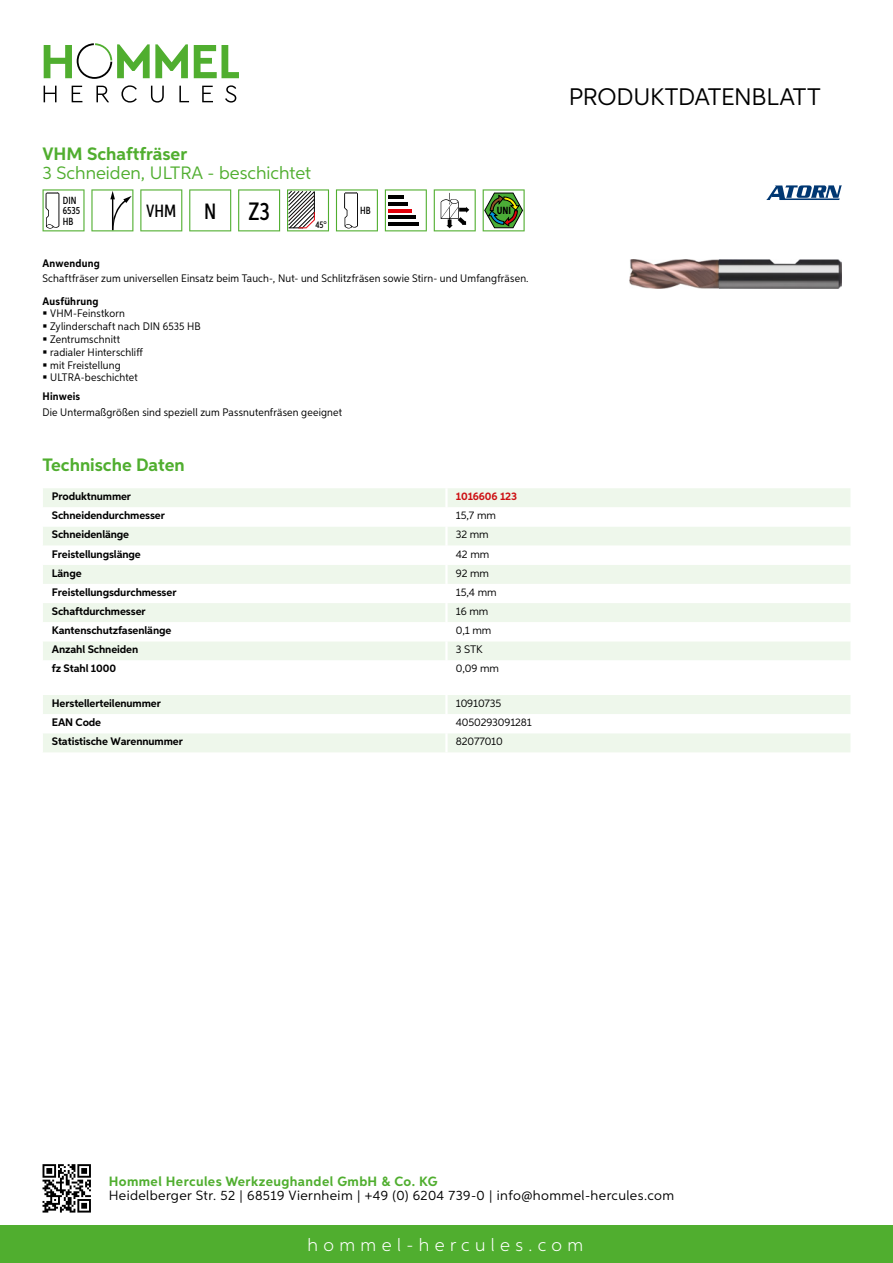
<style>
.page{position:relative;width:893px;height:1263px;background:#fff}
.page>*{position:absolute;margin:0;border:0;box-sizing:border-box;transform-origin:0 0}
.t1{font:500 25.2px "Aspira XX Nar";color:#000}
.t2{font:24px "Aspira";letter-spacing:-.01em;color:#000}
.t3{font:700 18px "Aspira";color:#50ae2f}
.t4{font:18px "Aspira";color:#50ae2f}
.t5{font:300 18px "Aspira";letter-spacing:.3em;color:#fff}
.t6{font:500 17.85px "Aspira XX Nar";color:#000}
.t7{font:13.5px "Aspira";letter-spacing:.03em;color:#000}
.t8{font:700 13.5px "Aspira";letter-spacing:.03em;color:#50ae2f}
.t9{font:10.95px/12.8px "Aspira Nar";letter-spacing:.015em;color:#000}
.t10{font:700 10.95px "Aspira";letter-spacing:-.01em;color:#000}
.t11{font:10.95px "Aspira";letter-spacing:-.01em;color:#000}
.t12{font:700 10.95px "Aspira Nar";letter-spacing:.02em;color:#000}
.t13{font:700 10.95px "Aspira";letter-spacing:-.01em;color:#cd1013}
.t14{font:500 10.35px/10.4px "Aspira XX Nar";color:#000}
.t15{font:700 10.35px "Aspira XX Nar";color:#000}
.t16{font:500 9.6px "Aspira XX Nar";color:#000}
.s1{font-size:22.2px}
</style>
<div class="page">
<div style="left:0;top:1226px;width:893px;height:37px;background:#50ae2f"></div>
<svg style="left:43px;top:1164px;width:48px;height:48px"></svg>
<svg style="left:194px;top:45px;width:45px;height:33px"></svg>
<svg style="left:44px;top:43px;width:144px;height:36px"></svg>
<svg style="left:44px;top:86px;width:13px;height:16px"></svg>
<svg style="left:72px;top:86px;width:10px;height:16px"></svg>
<svg style="left:96px;top:86px;width:13px;height:16px"></svg>
<svg style="left:121px;top:85px;width:16px;height:18px"></svg>
<svg style="left:151px;top:86px;width:13px;height:17px"></svg>
<svg style="left:179px;top:86px;width:10px;height:16px"></svg>
<svg style="left:202px;top:86px;width:11px;height:16px"></svg>
<svg style="left:225px;top:85px;width:11px;height:18px"></svg>
<div style="left:43px;top:488px;width:807px;height:19px;background:#eef7eb"></div>
<svg style="left:43px;top:527px;width:807px;height:133px;fill:#eef7eb"></svg>
<hr style="left:445px;top:488px;width:3px;height:19px;background:#fff">
<hr style="left:445px;top:526px;width:3px;height:20px;background:#fff">
<hr style="left:445px;top:546px;width:3px;height:19px;background:#fff">
<hr style="left:445px;top:565px;width:3px;height:19px;background:#fff">
<hr style="left:445px;top:584px;width:3px;height:19px;background:#fff">
<hr style="left:445px;top:603px;width:3px;height:19px;background:#fff">
<hr style="left:445px;top:622px;width:3px;height:19px;background:#fff">
<hr style="left:445px;top:641px;width:3px;height:19px;background:#fff">
<svg style="left:43px;top:695px;width:807px;height:57px"></svg>
<hr style="left:445px;top:733px;width:3px;height:19px;background:#fff">
<svg style="left:43px;top:189px;width:42px;height:42px"></svg>
<svg style="left:91px;top:189px;width:42px;height:42px"></svg>
<svg style="left:140px;top:189px;width:42px;height:42px"></svg>
<svg style="left:189px;top:189px;width:42px;height:42px"></svg>
<svg style="left:238px;top:189px;width:42px;height:42px"></svg>
<svg style="left:287px;top:189px;width:42px;height:42px"></svg>
<svg style="left:336px;top:189px;width:42px;height:42px"></svg>
<svg style="left:385px;top:189px;width:42px;height:42px"></svg>
<hr style="left:388px;top:196px;width:16px;height:3px;background:#000">
<hr style="left:388px;top:202px;width:20px;height:4px;background:#000">
<hr style="left:388px;top:209px;width:23px;height:3px;background:#e3000b">
<hr style="left:388px;top:216px;width:27px;height:3px;background:#000">
<hr style="left:388px;top:222px;width:31px;height:4px;background:#000">
<svg style="left:434px;top:189px;width:42px;height:42px"></svg>
<svg style="left:483px;top:189px;width:42px;height:42px"></svg>
<img style="left:629px;top:259px;width:213px;height:29px">
<svg style="left:766px;top:185px;width:76px;height:15px"></svg>
<h3 class="t3" style="left:43px;top:142px;width:146px">VHM Schaftfräser</h3>
<h3 class="t4" style="left:43px;top:162px;width:119px">3 Schneiden, ULTRA</h3>
<h3 class="t4" style="left:207px;top:162px;width:105px">- beschichtet</h3>
<p class="t14" style="left:63px;top:195px;width:19px">DIN<br>6535<br>HB</p>
<h3 class="t6" style="left:146px;top:200px;width:72px">VHM <span class="s1">N</span></h3>
<h1 class="t1" style="left:248px;top:196px;width:23px">Z3</h1>
<p class="t16" style="left:315px;top:219px;width:13px">45°</p>
<p class="t14" style="left:360px;top:205px;width:12px">HB</p>
<p class="t15" style="left:497px;top:205px;width:16px">UNI</p>
<p class="t12" style="left:43px;top:257px;width:59px">Anwendung</p>
<p class="t9" style="left:43px;top:272px;width:488px">Schaftfräser zum universellen Einsatz beim Tauch-, Nut- und Schlitzfräsen sowie Stirn- und Umfangfräsen.</p>
<p class="t12" style="left:43px;top:294px;width:58px">Ausführung</p>
<p class="t9" style="left:50px;top:307px;width:152px">VHM-Feinstkorn<br>Zylinderschaft nach DIN 6535 HB<br>Zentrumschnitt<br>radialer Hinterschliff<br>mit Freistellung<br>ULTRA-beschichtet</p>
<p class="t12" style="left:43px;top:390px;width:39px">Hinweis</p>
<p class="t9" style="left:43px;top:405px;width:301px">Die Untermaßgrößen sind speziell zum Passnutenfräsen geeignet</p>
<h3 class="t3" style="left:43px;top:454px;width:144px">Technische Daten</h3>
<p class="t10" style="left:52px;top:490px;width:81px">Produktnummer</p>
<p class="t13" style="left:456px;top:490px;width:63px">1016606 123</p>
<p class="t10" style="left:52px;top:509px;width:115px">Schneidendurchmesser</p>
<p class="t11" style="left:456px;top:509px;width:42px">15,7 mm</p>
<p class="t10" style="left:52px;top:528px;width:79px">Schneidenlänge</p>
<p class="t11" style="left:456px;top:528px;width:34px">32 mm</p>
<p class="t10" style="left:52px;top:547px;width:90px">Freistellungslänge</p>
<p class="t11" style="left:456px;top:547px;width:35px">42 mm</p>
<p class="t10" style="left:52px;top:566px;width:31px">Länge</p>
<p class="t11" style="left:456px;top:566px;width:35px">92 mm</p>
<p class="t10" style="left:52px;top:585px;width:126px">Freistellungsdurchmesser</p>
<p class="t11" style="left:456px;top:585px;width:42px">15,4 mm</p>
<p class="t10" style="left:52px;top:604px;width:95px">Schaftdurchmesser</p>
<p class="t11" style="left:456px;top:604px;width:34px">16 mm</p>
<p class="t10" style="left:52px;top:624px;width:121px">Kantenschutzfasenlänge</p>
<p class="t11" style="left:456px;top:624px;width:37px">0,1 mm</p>
<p class="t10" style="left:52px;top:643px;width:88px">Anzahl Schneiden</p>
<p class="t11" style="left:456px;top:643px;width:22px">3 STK</p>
<p class="t10" style="left:52px;top:662px;width:66px">fz Stahl 1000</p>
<p class="t11" style="left:456px;top:662px;width:45px">0,09 mm</p>
<p class="t10" style="left:52px;top:696px;width:111px">Herstellerteilenummer</p>
<p class="t11" style="left:456px;top:696px;width:47px">10910735</p>
<p class="t10" style="left:52px;top:715px;width:51px">EAN Code</p>
<p class="t11" style="left:456px;top:716px;width:78px">4050293091281</p>
<p class="t10" style="left:52px;top:735px;width:132px">Statistische Warennummer</p>
<p class="t11" style="left:456px;top:735px;width:49px">82077010</p>
<h2 class="t2" style="left:569px;top:82px;width:253px">Produktdatenblatt</h2>
<p class="t8" style="left:109px;top:1172px;width:330px">Hommel Hercules Werkzeughandel GmbH &amp; Co. KG</p>
<p class="t7" style="left:109px;top:1187px;width:567px">Heidelberger Str. 52 | 68519 Viernheim | +49 (0) 6204 739-0 | info@hommel-hercules.com</p>
<h3 class="t5" style="left:307px;top:1234px;width:277px">hommel-hercules.com</h3>
</div>
